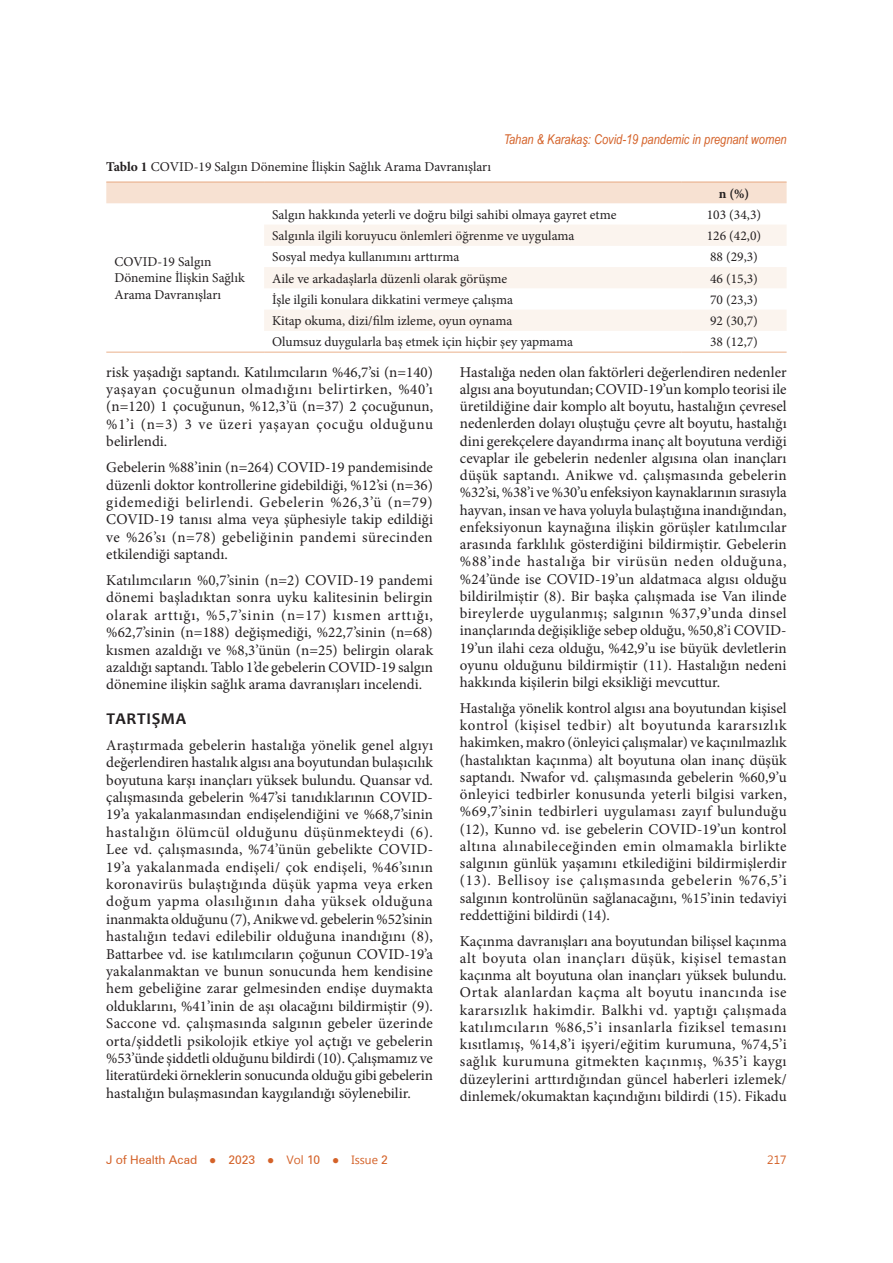
<style>
.page{position:relative;width:893px;height:1263px;background:#fff}
.page>*{position:absolute;margin:0;border:0;box-sizing:border-box;transform-origin:0 0}
.t1{font:700 16.5px "Candara";letter-spacing:.04em;color:#231f20}
.t2{font:15px/17.2px "Minion Pro";color:#231f20;text-align:justify}
.t3{font:13.5px/16.2px "Minion Pro";color:#231f20}
.t4{font:italic 13.5px "Arial Narrow";color:#d46229}
.t5{font:700 13.5px "Minion Pro";color:#231f20}
.t6{font:12px "Zurich BT";color:#d46229}
.t7{font:12px "Lao UI";color:#d46229}
.s1{font-weight:700}
.s2{font-family:"Sylfaen"}
.s3{font-family:"Lao UI"}
</style>
<div class="page">
<div style="left:106px;top:183px;width:681px;height:20px;background:#f7e1d2"></div>
<svg style="left:264px;top:225px;width:523px;height:106px;fill:#fbf4ee"></svg>
<hr style="left:106px;top:182px;width:158px;height:1px;background:#e7a880">
<hr style="left:264px;top:182px;width:417px;height:1px;background:#e7a880">
<hr style="left:681px;top:182px;width:106px;height:1px;background:#e7a880">
<hr style="left:264px;top:352px;width:417px;height:1px;background:#eab08b">
<hr style="left:681px;top:352px;width:106px;height:1px;background:#eab08b">
<hr style="left:106px;top:352px;width:158px;height:1px;background:#eab08b">
<p class="t3" style="left:106px;top:159px;width:386px"><span class="s1">Tablo 1</span> COVID-19 Salgın Dönemine İlişkin Sağlık Arama Davranışları</p>
<p class="t4" style="left:504px;top:130px;width:284px">Tahan &amp; Karakaş: Covid-19 pandemic in pregnant women</p>
<p class="t5" style="left:719px;top:184px;width:32px">n (%)</p>
<p class="t3" style="left:114px;top:254px;width:132px">COVID-19 Salgın<br>Dönemine İlişkin Sağlık<br>Arama Davranışları</p>
<p class="t3" style="left:272px;top:206px;width:346px">Salgın hakkında yeterli ve doğru bilgi sahibi olmaya gayret etme</p>
<p class="t3" style="left:707px;top:206px;width:56px">103 (34,3)</p>
<p class="t3" style="left:272px;top:228px;width:304px">Salgınla ilgili koruyucu önlemleri öğrenme ve uygulama</p>
<p class="t3" style="left:707px;top:228px;width:56px">126 (42,0)</p>
<p class="t3" style="left:272px;top:249px;width:189px">Sosyal medya kullanımını arttırma</p>
<p class="t3" style="left:710px;top:249px;width:49px">88 (29,3)</p>
<p class="t3" style="left:272px;top:270px;width:236px">Aile ve arkadaşlarla düzenli olarak görüşme</p>
<p class="t3" style="left:710px;top:270px;width:49px">46 (15,3)</p>
<p class="t3" style="left:272px;top:292px;width:242px">İşle ilgili konulara dikkatini vermeye çalışma</p>
<p class="t3" style="left:710px;top:292px;width:49px">70 (23,3)</p>
<p class="t3" style="left:272px;top:313px;width:242px">Kitap okuma, dizi/film izleme, oyun oynama</p>
<p class="t3" style="left:710px;top:313px;width:49px">92 (30,7)</p>
<p class="t3" style="left:272px;top:334px;width:302px">Olumsuz duygularla baş etmek için hiçbir şey yapmama</p>
<p class="t3" style="left:710px;top:334px;width:49px">38 (12,7)</p>
<p class="t2" style="left:106px;top:363px;width:328px">risk yaşadığı saptandı. Katılımcıların %46,7’si (n=140) yaşayan çocuğunun olmadığını belirtirken, %40’ı (n=120) 1 çocuğunun, %12,3’ü (n=37) 2 çocuğunun, %1’i (n=3) 3 ve üzeri yaşayan çocuğu olduğunu belirlendi.</p>
<p class="t2" style="left:106px;top:459px;width:328px">Gebelerin %88’inin (n=264) COVID-19 pandemisinde düzenli doktor kontrollerine gidebildiği, %12’si (n=36) gidemediği belirlendi. Gebelerin %26,3’ü (n=79)<br>COVID-19 tanısı alma veya şüphesiyle takip edildiği ve %26’sı (n=78) gebeliğinin pandemi sürecinden etkilendiği saptandı.</p>
<p class="t2" style="left:106px;top:572px;width:328px">Katılımcıların %0,7’sinin (n=2) COVID-19 pandemi dönemi başladıktan sonra uyku kalitesinin belirgin olarak arttığı, %5,7’sinin (n=17) kısmen arttığı, %62,7’sinin (n=188) değişmediği, %22,7’sinin (n=68) kısmen azaldığı ve %8,3’ünün (n=25) belirgin olarak azaldığı saptandı. Tablo 1’de gebelerin COVID-19 salgın dönemine ilişkin sağlık arama davranışları incelendi.</p>
<p class="t1" style="left:107px;top:708px;width:81px">TARTIŞMA</p>
<p class="t2" style="left:106px;top:736px;width:328px">Araştırmada gebelerin hastalığa yönelik genel algıyı değerlendiren hastalık algısı ana boyutundan bulaşıcılık boyutuna karşı inançları yüksek bulundu. Quansar vd. çalışmasında gebelerin %47’si tanıdıklarının COVID-19’a yakalanmasından endişelendiğini ve %68,7’sinin hastalığın ölümcül olduğunu düşünmekteydi (6).<br>Lee vd. çalışmasında, %74’ünün gebelikte COVID-19’a yakalanmada endişeli/ çok endişeli, %46’sının koronavirüs bulaştığında düşük yapma veya erken doğum yapma olasılığının daha yüksek olduğuna inanmakta olduğunu (7), Anikwe vd. gebelerin %52’sinin hastalığın tedavi edilebilir olduğuna inandığını (8), Battarbee vd. ise katılımcıların çoğunun COVID-19’a yakalanmaktan ve bunun sonucunda hem kendisine hem gebeliğine zarar gelmesinden endişe duymakta olduklarını, %41’inin de aşı olacağını bildirmiştir (9).<br>Saccone vd. çalışmasında salgının gebeler üzerinde orta/şiddetli psikolojik etkiye yol açtığı ve gebelerin %53’ünde şiddetli olduğunu bildirdi (10). Çalışmamız ve literatürdeki örneklerin sonucunda olduğu gibi gebelerin hastalığın bulaşmasından kaygılandığı söylenebilir.</p>
<p class="t2" style="left:460px;top:363px;width:328px">Hastalığa neden olan faktörleri değerlendiren nedenler algısı ana boyutundan; COVID-19’un komplo teorisi ile üretildiğine dair komplo alt boyutu, hastalığın çevresel nedenlerden dolayı oluştuğu çevre alt boyutu, hastalığı dini gerekçelere dayandırma inanç alt boyutuna verdiği cevaplar ile gebelerin nedenler algısına olan inançları düşük saptandı. Anikwe vd. çalışmasında gebelerin %32’si, %38’i ve %30’u enfeksiyon kaynaklarının sırasıyla hayvan, insan ve hava yoluyla bulaştığına inandığından, enfeksiyonun kaynağına ilişkin görüşler katılımcılar arasında farklılık gösterdiğini bildirmiştir. Gebelerin %88’inde hastalığa bir virüsün neden olduğuna, %24’ünde ise COVID-19’un aldatmaca algısı olduğu bildirilmiştir (8). Bir başka çalışmada ise Van ilinde bireylerde uygulanmış; salgının %37,9’unda dinsel inançlarında değişikliğe sebep olduğu, %50,8’i COVID-19’un ilahi ceza olduğu, %42,9’u ise büyük devletlerin oyunu olduğunu bildirmiştir (11). Hastalığın nedeni hakkında kişilerin bilgi eksikliği mevcuttur.</p>
<p class="t2" style="left:460px;top:699px;width:328px">Hastalığa yönelik kontrol algısı ana boyutundan kişisel kontrol (kişisel tedbir) alt boyutunda kararsızlık hakimken, makro (önleyici çalışmalar) ve kaçınılmazlık (hastalıktan kaçınma) alt boyutuna olan inanç düşük saptandı. Nwafor vd. çalışmasında gebelerin %60,9’u önleyici tedbirler konusunda yeterli bilgisi varken, %69,7’sinin tedbirleri uygulaması zayıf bulunduğu (12), Kunno vd. ise gebelerin COVID-19’un kontrol altına alınabileceğinden emin olmamakla birlikte salgının günlük yaşamını etkilediğini bildirmişlerdir (13). Bellisoy ise çalışmasında gebelerin %76,5’i salgının kontrolünün sağlanacağını, %15’inin tedaviyi reddettiğini bildirdi (14).</p>
<p class="t2" style="left:460px;top:932px;width:328px">Kaçınma davranışları ana boyutundan bilişsel kaçınma alt boyuta olan inançları düşük, kişisel temastan kaçınma alt boyutuna olan inançları yüksek bulundu.<br>Ortak alanlardan kaçma alt boyutu inancında ise kararsızlık hakimdir. Balkhi vd. yaptığı çalışmada katılımcıların %86,5’i insanlarla fiziksel temasını kısıtlamış, %14,8’i işyeri/eğitim kurumuna, %74,5’i sağlık kurumuna gitmekten kaçınmış, %35’i kaygı düzeylerini arttırdığından güncel haberleri izlemek/ dinlemek/okumaktan kaçındığını bildirdi (15). Fikadu</p>
<p class="t6" style="left:106px;top:1153px;width:283px">J of Health Acad <span class="s2">●</span> 2023 <span class="s2">●</span> <span class="s3">Vol</span> 10 <span class="s2">●</span> <span class="s3">Issue</span> 2</p>
<p class="t7" style="left:767px;top:1152px;width:21px">217</p>
</div>
